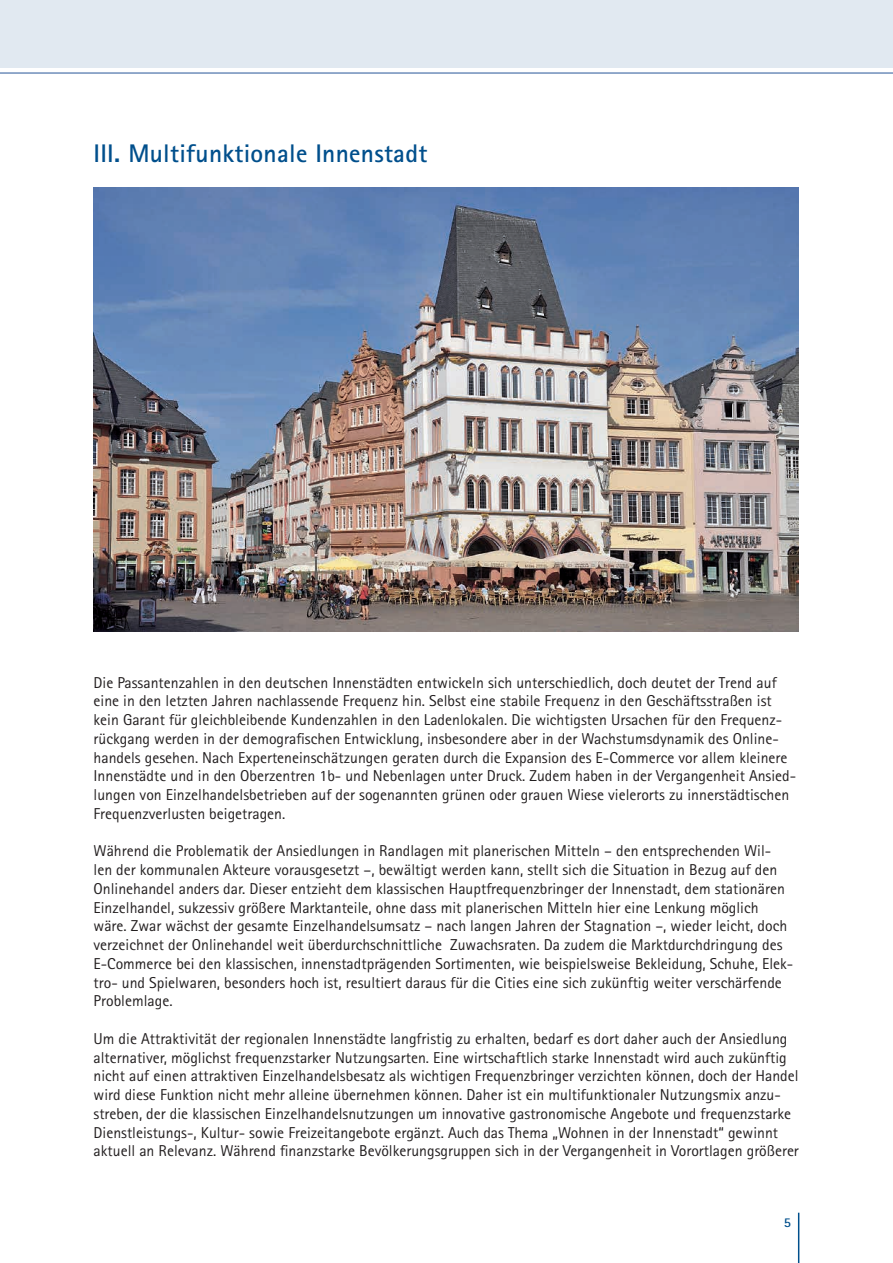
<style>
.page{position:relative;width:893px;height:1263px;background:#fff}
.page>*{position:absolute;margin:0;border:0;box-sizing:border-box;transform-origin:0 0}
.t1{font:700 25.5px "Rotis Sans Serif";letter-spacing:.01em;color:#004f8c}
.t2{font:15.75px/18.8px "Rotis Sans Serif";color:#231f20}
.t3{font:700 13.5px "Rotis Sans Serif";color:#004f8c}
</style>
<div class="page">
<div style="left:0;top:0;width:893px;height:68px;background:#e1e9f1"></div>
<hr style="left:0;top:72px;width:893px;height:2px;background:#6f8ebb">
<hr style="left:798px;top:1213px;width:1px;height:50px;background:#004f8c">
<img style="left:94px;top:188px;width:704px;height:443px">
<h1 class="t1" style="left:94px;top:137px;width:335px">III. Multifunktionale Innenstadt</h1>
<p class="t2" style="left:94px;top:673px;width:704px">Die Passantenzahlen in den deutschen Innenstädten entwickeln sich unterschiedlich, doch deutet der Trend auf eine in den letzten Jahren nachlassende Frequenz hin. Selbst eine stabile Frequenz in den Geschäftsstraßen ist kein Garant für gleichbleibende Kundenzahlen in den Ladenlokalen. Die wichtigsten Ursachen für den Frequenz&shy;rückgang werden in der demografischen Entwicklung, insbesondere aber in der Wachstumsdynamik des Online&shy;handels gesehen. Nach Experteneinschätzungen geraten durch die Expansion des E-Commerce vor allem kleinere Innenstädte und in den Oberzentren 1b- und Nebenlagen unter Druck. Zudem haben in der Vergangenheit Ansied&shy;lungen von Einzelhandelsbetrieben auf der sogenannten grünen oder grauen Wiese vielerorts zu innerstädtischen Frequenzverlusten beigetragen.</p>
<p class="t2" style="left:94px;top:841px;width:701px">Während die Problematik der Ansiedlungen in Randlagen mit planerischen Mitteln – den entsprechenden Wil&shy;len der kommunalen Akteure vorausgesetzt –, bewältigt werden kann, stellt sich die Situation in Bezug auf den Onlinehandel anders dar. Dieser entzieht dem klassischen Hauptfrequenzbringer der Innenstadt, dem stationären Einzelhandel, sukzessiv größere Marktanteile, ohne dass mit planerischen Mitteln hier eine Lenkung möglich wäre. Zwar wächst der gesamte Einzelhandelsumsatz – nach langen Jahren der Stagnation –, wieder leicht, doch verzeichnet der Onlinehandel weit überdurchschnittliche Zuwachsraten. Da zudem die Marktdurchdringung des E-Commerce bei den klassischen, innenstadtprägenden Sortimenten, wie beispielsweise Bekleidung, Schuhe, Elek&shy;tro- und Spielwaren, besonders hoch ist, resultiert daraus für die Cities eine sich zukünftig weiter verschärfende Problemlage.</p>
<p class="t2" style="left:94px;top:1029px;width:707px">Um die Attraktivität der regionalen Innenstädte langfristig zu erhalten, bedarf es dort daher auch der Ansiedlung alternativer, möglichst frequenzstarker Nutzungsarten. Eine wirtschaftlich starke Innenstadt wird auch zukünftig nicht auf einen attraktiven Einzelhandelsbesatz als wichtigen Frequenzbringer verzichten können, doch der Handel wird diese Funktion nicht mehr alleine übernehmen können. Daher ist ein multifunktionaler Nutzungsmix anzu&shy;streben, der die klassischen Einzelhandelsnutzungen um innovative gastronomische Angebote und frequenzstarke Dienstleistungs-, Kultur- sowie Freizeitangebote ergänzt. Auch das Thema „Wohnen in der Innenstadt“ gewinnt aktuell an Relevanz. Während finanzstarke Bevölkerungsgruppen sich in der Vergangenheit in Vorortlagen größerer</p>
<p class="t3" style="left:784px;top:1214px;width:9px">5</p>
</div>
